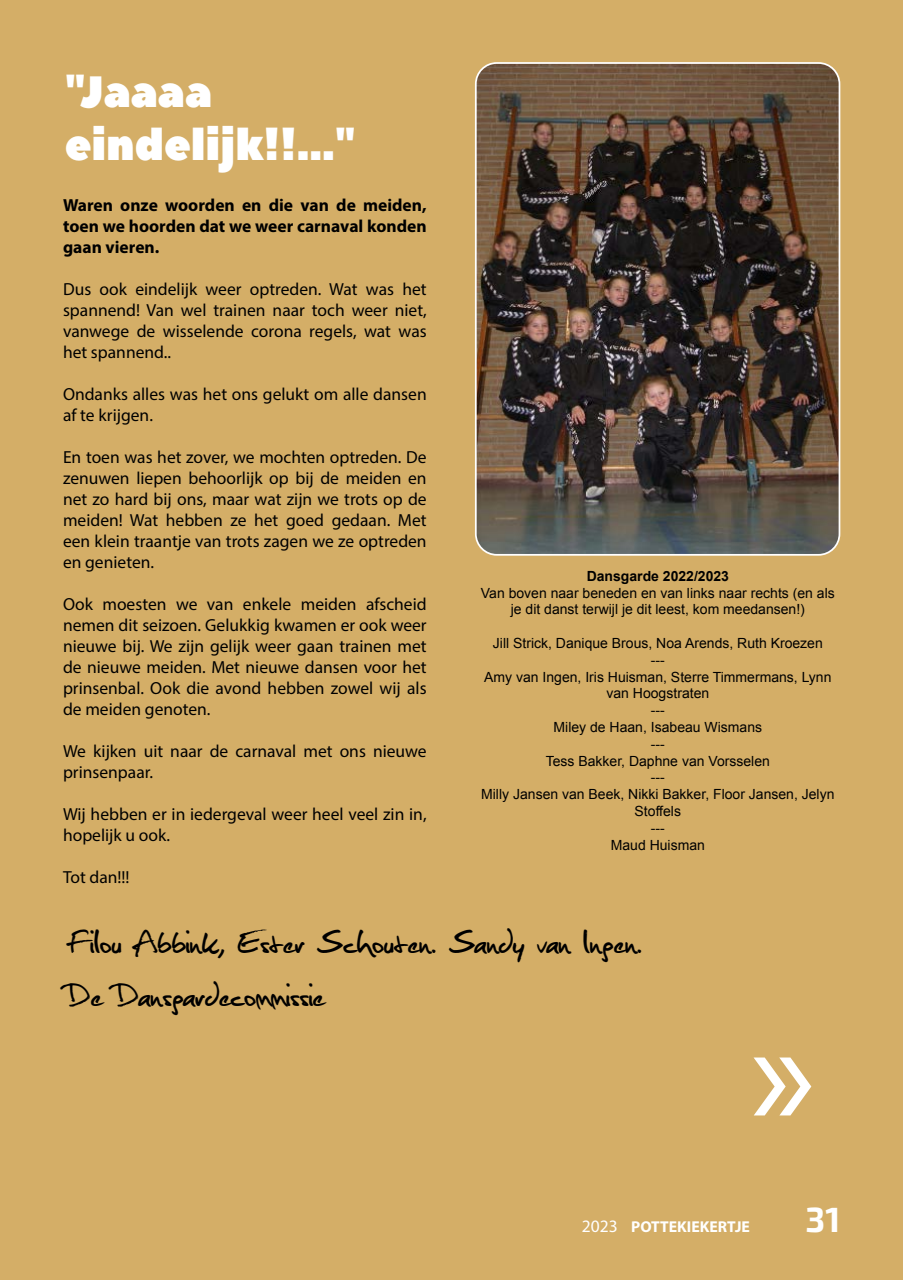
<style>
.page{position:relative;width:903px;height:1280px;background:#d4ae67}
.page>*{position:absolute;margin:0;border:0;box-sizing:border-box;transform-origin:0 0}
.t1{font:157.5px "Myriad Pro";color:#fff}
.t2{font:43.75px/52.5px "Christopherhand";color:#000}
.t3{font:43.75px/52.5px "Peace Sans";color:#fff}
.t4{font:700 35px "Exo 2";color:#fff}
.t5{font:17.5px/21px "Myriad Pro";color:#000;text-align:justify}
.t6{font:700 17.5px/21px "Myriad Pro";color:#000;text-align:justify}
.t7{font:700 15.75px "Myriad Pro";color:#fff}
.t8{font:14px/16.8px "Arial";color:#000;text-align:center}
.t9{font:700 14px "Arial";color:#000}
.s1{font-weight:400;font-size:17.5px}
</style>
<div class="page">
<img style="left:478px;top:65px;width:361px;height:488px">
<div style="left:475px;top:62px;width:365px;height:494px;border:2px solid #fff;border-radius:21px"></div>
<h2 class="t3" style="left:65px;top:67px;width:293px">"Jaaaa eindelijk!!..."</h2>
<p class="t6" style="left:63px;top:194px;width:365px">Waren onze woorden en die van de meiden, toen we hoorden dat we weer carnaval konden gaan vieren.</p>
<p class="t5" style="left:63px;top:278px;width:365px">Dus ook eindelijk weer optreden. Wat was het spannend! Van wel trainen naar toch weer niet, vanwege de wisselende corona regels, wat was het spannend..</p>
<p class="t5" style="left:63px;top:383px;width:365px">Ondanks alles was het ons gelukt om alle dansen af te krijgen.</p>
<p class="t5" style="left:63px;top:446px;width:365px">En toen was het zover, we mochten optreden. De zenuwen liepen behoorlijk op bij de meiden en net zo hard bij ons, maar wat zijn we trots op de meiden! Wat hebben ze het goed gedaan. Met een klein traantje van trots zagen we ze optreden en genieten.</p>
<p class="t5" style="left:63px;top:593px;width:365px">Ook moesten we van enkele meiden afscheid nemen dit seizoen. Gelukkig kwamen er ook weer nieuwe bij. We zijn gelijk weer gaan trainen met de nieuwe meiden. Met nieuwe dansen voor het prinsenbal. Ook die avond hebben zowel wij als de meiden genoten.</p>
<p class="t5" style="left:63px;top:740px;width:365px">We kijken uit naar de carnaval met ons nieuwe prinsenpaar.</p>
<p class="t5" style="left:63px;top:803px;width:365px">Wij hebben er in iedergeval weer heel veel zin in, hopelijk u ook.</p>
<p class="t5" style="left:63px;top:866px;width:68px">Tot dan!!!</p>
<p class="t9" style="left:587px;top:567px;width:144px">Dansgarde 2022/2023</p>
<p class="t8" style="left:481px;top:584px;width:355px">Van boven naar beneden en van links naar rechts (en als je dit danst terwijl je dit leest, kom meedansen!)</p>
<p class="t8" style="left:481px;top:635px;width:355px">Jill Strick, Danique Brous, Noa Arends, Ruth Kroezen<br>---<br>Amy van Ingen, Iris Huisman, Sterre Timmermans, Lynn van Hoogstraten<br>---<br>Miley de Haan, Isabeau Wismans<br>---<br>Tess Bakker, Daphne van Vorsselen<br>---<br>Milly Jansen van Beek, Nikki Bakker, Floor Jansen, Jelyn<br>Stoffels<br>---<br>Maud Huisman</p>
<h2 class="t2" style="left:67px;top:917px;width:578px">Filou Abbink, Ester Schouten. Sandy van Ingen.<br>De Dansgardecommissie</h2>
<h1 class="t1" style="left:750px;top:976px;width:67px">»</h1>
<p class="t7" style="left:582px;top:1216px;width:169px"><span class="s1">2023</span> POTTEKIEKERTJE</p>
<h3 class="t4" style="left:806px;top:1199px;width:36px">31</h3>
</div>
